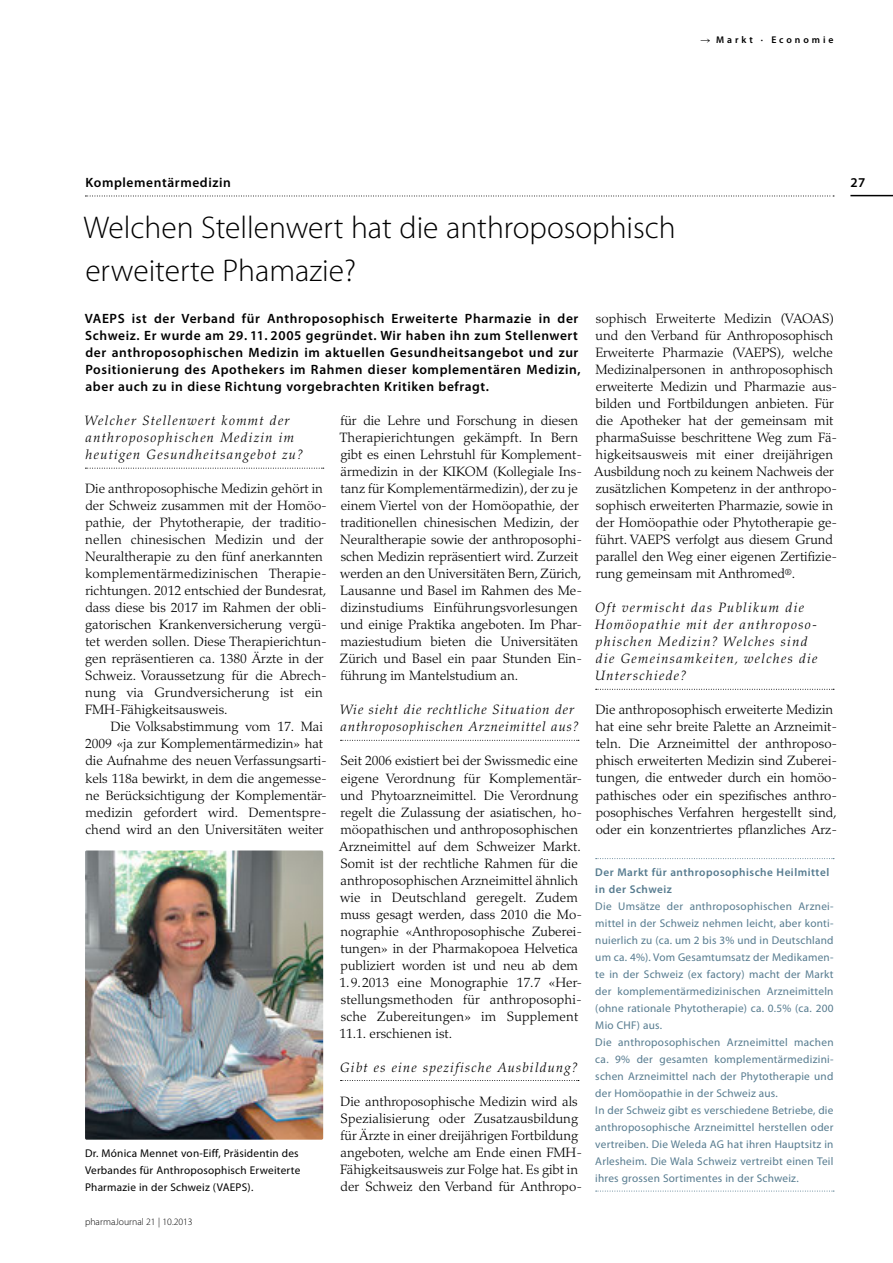
<style>
.page{position:relative;width:893px;height:1263px;background:#fff}
.page>*{position:absolute;margin:0;border:0;box-sizing:border-box;transform-origin:0 0}
.t1{font:300 31.5px/42.5px "Myriad Pro";color:#000}
.t2{font:300 13.5px/17px "Palatino LT Std";color:#000}
.t3{font:600 13.5px/17px "Myriad Pro";letter-spacing:.045em;color:#000}
.t4{font:italic 300 13.5px/17px "Palatino LT Std";letter-spacing:.1em;color:#000}
.t5{font:italic 300 13.5px/17px "Palatino LT Std";letter-spacing:.075em;color:#000}
.t6{font:11.25px/17px "Myriad Pro";letter-spacing:.02em;color:#567b8f}
.t7{font:11.25px/17px "Myriad Pro";letter-spacing:.02em;color:#000}
.t8{font:600 11.25px/17px "Myriad Pro";letter-spacing:.045em;color:#567b8f}
.t9{font:300 9.75px "Myriad Pro";color:#000}
.t10{font:600 9.75px "Myriad Pro";letter-spacing:.3em;color:#000}
</style>
<div class="page">
<hr style="left:850px;top:195px;width:43px;height:1px;background:#000">
<svg style="left:85px;top:196px;width:749px;height:1px"></svg>
<svg style="left:85px;top:468px;width:239px;height:1px"></svg>
<svg style="left:341px;top:740px;width:238px;height:1px"></svg>
<svg style="left:341px;top:1080px;width:238px;height:1px"></svg>
<svg style="left:596px;top:689px;width:238px;height:1px"></svg>
<svg style="left:596px;top:858px;width:238px;height:1px"></svg>
<svg style="left:596px;top:1191px;width:238px;height:1px"></svg>
<img style="left:85px;top:850px;width:238px;height:290px">
<p class="t10" style="left:716px;top:34px;width:119px">Markt · Economie</p>
<p class="t3" style="left:85px;top:174px;width:147px">Komplementärmedizin</p>
<h1 class="t1" style="left:83px;top:207px;width:594px">Welchen Stellenwert hat die anthroposophisch erweiterte Phamazie?</h1>
<p class="t3" style="left:85px;top:310px;width:497px">VAEPS ist der Verband für Anthroposophisch Erweiterte Pharmazie in der Schweiz. Er wurde am 29. 11. 2005 gegründet. Wir haben ihn zum Stellenwert der anthroposophischen Medizin im aktuellen Gesundheitsangebot und zur Positionierung des Apothekers im Rahmen dieser komplementären Medizin, aber auch zu in diese Richtung vorgebrachten Kritiken befragt.</p>
<p class="t4" style="left:85px;top:412px;width:219px">Welcher Stellenwert kommt der anthroposophischen Medizin im heutigen Gesundheitsangebot zu?</p>
<p class="t2" style="left:85px;top:480px;width:243px">Die anthroposophische Medizin gehört in der Schweiz zusammen mit der Homöo&shy;pathie, der Phytotherapie, der traditio&shy;nellen chinesischen Medizin und der Neuraltherapie zu den fünf anerkannten komplementärmedizinischen Therapie&shy;richtungen. 2012 entschied der Bundesrat, dass diese bis 2017 im Rahmen der obli&shy;gatorischen Krankenversicherung vergü&shy;tet werden sollen. Diese Therapierichtun&shy;gen repräsentieren ca. 1380 Ärzte in der Schweiz. Voraussetzung für die Abrech&shy;nung via Grundversicherung ist ein FMH-Fähigkeitsausweis.</p>
<p class="t2" style="left:85px;top:719px;width:243px;text-indent:26px">Die Volksabstimmung vom 17. Mai 2009 «ja zur Komplementärmedizin» hat die Aufnahme des neuen Verfassungsarti&shy;kels 118a bewirkt, in dem die angemesse&shy;ne Berücksichtigung der Komplementär&shy;medizin gefordert wird. Dementspre&shy;chend wird an den Universitäten weiter</p>
<p class="t2" style="left:594px;top:310px;width:244px">sophisch Erweiterte Medizin (VAOAS) und den Verband für Anthroposophisch Erweiterte Pharmazie (VAEPS), welche Medizinalpersonen in anthroposophisch erweiterte Medizin und Pharmazie aus&shy;bilden und Fortbildungen anbieten. Für die Apotheker hat der gemeinsam mit pharmaSuisse beschrittene Weg zum Fä&shy;higkeitsausweis mit einer dreijährigen Ausbildung noch zu keinem Nachweis der zusätzlichen Kompetenz in der anthropo&shy;sophisch erweiterten Pharmazie, sowie in der Homöopathie oder Phytotherapie ge&shy;führt. VAEPS verfolgt aus diesem Grund parallel den Weg einer eigenen Zertifizie&shy;rung gemeinsam mit Anthromed<sup>®</sup>.</p>
<p class="t4" style="left:595px;top:599px;width:224px">Oft vermischt das Publikum die<br>Homöopathie mit der anthroposo&shy;phischen Medizin? Welches sind die Gemeinsamkeiten, welches die<br>Unterschiede?</p>
<p class="t2" style="left:595px;top:702px;width:244px">Die anthroposophisch erweiterte Medizin hat eine sehr breite Palette an Arzneimit&shy;teln. Die Arzneimittel der anthroposo&shy;phisch erweiterten Medizin sind Zuberei&shy;tungen, die entweder durch ein homöo&shy;pathisches oder ein spezifisches anthro&shy;posophisches Verfahren hergestellt sind, oder ein konzentriertes pflanzliches Arz-</p>
<p class="t8" style="left:595px;top:864px;width:235px">Der Markt für anthroposophische Heilmittel in der Schweiz</p>
<p class="t6" style="left:595px;top:898px;width:240px">Die Umsätze der anthroposophischen Arznei&shy;mittel in der Schweiz nehmen leicht, aber konti&shy;nuierlich zu (ca. um 2 bis 3% und in Deutschland um ca. 4%). Vom Gesamtumsatz der Medikamen&shy;te in der Schweiz (ex factory) macht der Markt der komplementärmedizinischen Arzneimitteln (ohne rationale Phytotherapie) ca. 0.5% (ca. 200<br>Mio CHF) aus.<br>Die anthroposophischen Arzneimittel machen ca. 9% der gesamten komplementärmedizini&shy;schen Arzneimittel nach der Phytotherapie und der Homöopathie in der Schweiz aus.<br>In der Schweiz gibt es verschiedene Betriebe, die anthroposophische Arzneimittel herstellen oder vertreiben. Die Weleda AG hat ihren Hauptsitz in Arlesheim. Die Wala Schweiz vertreibt einen Teil ihres grossen Sortimentes in der Schweiz.</p>
<p class="t2" style="left:340px;top:412px;width:244px">für die Lehre und Forschung in diesen Therapierichtungen gekämpft. In Bern gibt es einen Lehrstuhl für Komplement&shy;ärmedizin in der KIKOM (Kollegiale Ins&shy;tanz für Komplementärmedizin), der zu je einem Viertel von der Homöopathie, der traditionellen chinesischen Medizin, der Neuraltherapie sowie der anthroposophi&shy;schen Medizin repräsentiert wird. Zurzeit werden an den Universitäten Bern, Zürich, Lausanne und Basel im Rahmen des Me&shy;dizinstudiums Einführungsvorlesungen und einige Praktika angeboten. Im Phar&shy;maziestudium bieten die Universitäten Zürich und Basel ein paar Stunden Ein&shy;führung im Mantelstudium an.</p>
<p class="t5" style="left:340px;top:702px;width:240px">Wie sieht die rechtliche Situation der anthroposophischen Arzneimittel aus?</p>
<p class="t2" style="left:339px;top:753px;width:244px">Seit 2006 existiert bei der Swissmedic eine eigene Verordnung für Komplementär&shy;und Phytoarzneimittel. Die Verordnung regelt die Zulassung der asiatischen, ho&shy;möopathischen und anthroposophischen Arzneimittel auf dem Schweizer Markt.<br>Somit ist der rechtliche Rahmen für die anthroposophischen Arzneimittel ähnlich wie in Deutschland geregelt. Zudem muss gesagt werden, dass 2010 die Mo&shy;nographie «Anthroposophische Zuberei&shy;tungen» in der Pharmakopoea Helvetica publiziert worden ist und neu ab dem 1.9.2013 eine Monographie 17.7 «Her&shy;stellungsmethoden für anthroposophi&shy;sche Zubereitungen» im Supplement 11.1. erschienen ist.</p>
<p class="t4" style="left:340px;top:1059px;width:238px">Gibt es eine spezifische Ausbildung?</p>
<p class="t2" style="left:340px;top:1093px;width:243px">Die anthroposophische Medizin wird als Spezialisierung oder Zusatzausbildung für Ärzte in einer dreijährigen Fortbildung angeboten, welche am Ende einen FMH-Fähigkeitsausweis zur Folge hat. Es gibt in der Schweiz den Verband für Anthropo-</p>
<p class="t7" style="left:85px;top:1145px;width:217px">Dr. Mónica Mennet von-Eiff, Präsidentin des<br>Verbandes für Anthroposophisch Erweiterte<br>Pharmazie in der Schweiz (VAEPS).</p>
<p class="t9" style="left:85px;top:1216px;width:109px">pharmaJournal 21 | 10.2013</p>
<p class="t3" style="left:850px;top:174px;width:16px">27</p>
</div>
